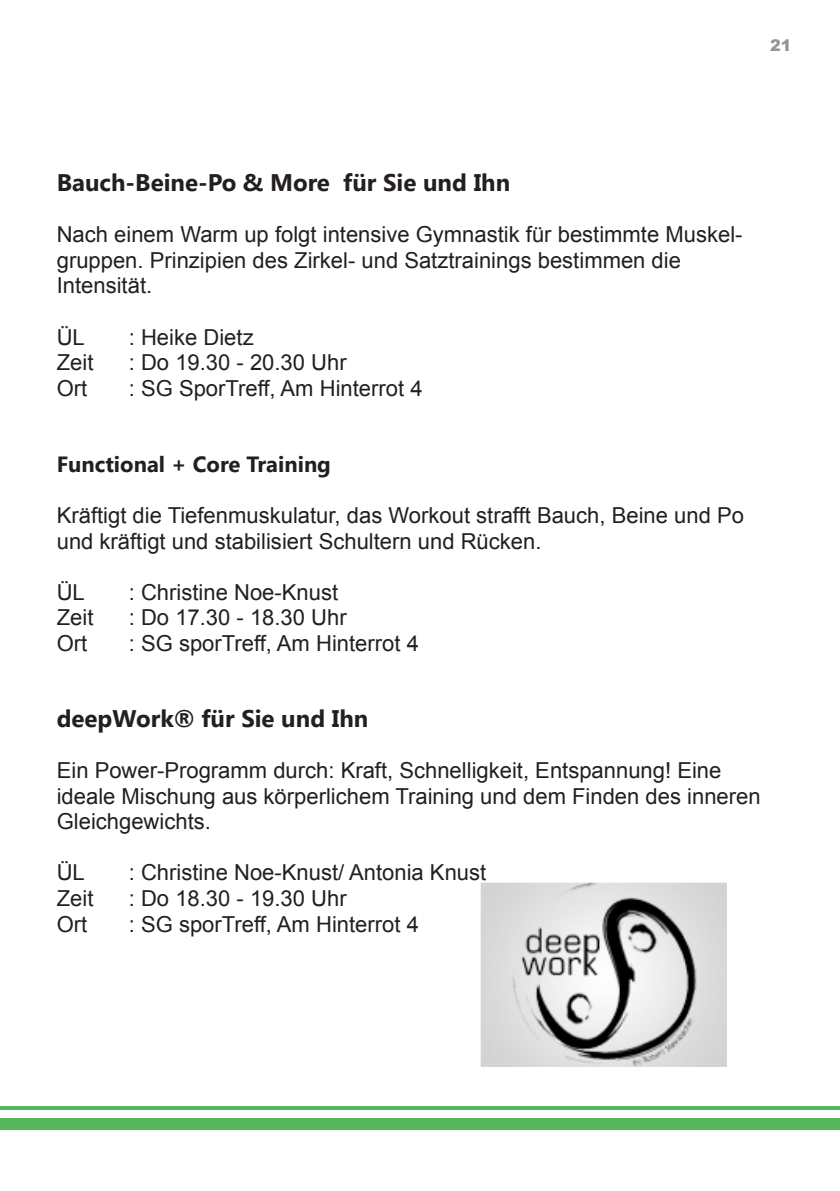
<style>
.page{position:relative;width:840px;height:1191px;background:#fff}
.page>*{position:absolute;margin:0;border:0;box-sizing:border-box;transform-origin:0 0}
.Subhead_2__Fließtext{font:700 24px "Lao UI";color:#231f20}
.Fließtext{font:22px/25.6px "Arial";color:#231f20}
.Subhead_2__Fließtext-2{font:700 22px "Lao UI";color:#231f20}
.t1{font:900 16px "Arial";color:#939598}
</style>
<div class="page">
<hr style="left:0;top:1106px;width:839px;height:4px;background:#55b75d">
<div style="left:0;top:1118px;width:839px;height:12px;background:#55b75d"></div>
<img style="left:480px;top:882px;width:246px;height:184px">
<p class="t1" style="left:769px;top:34px;width:23px">21</p>
<p class="Subhead_2__Fließtext" style="left:57px;top:167px;width:455px">Bauch-Beine-Po &amp; More für Sie und Ihn</p>
<p class="Fließtext" style="left:57px;top:222px;width:687px">Nach einem Warm up folgt intensive Gymnastik für bestimmte Muskel&shy;gruppen. Prinzipien des Zirkel- und Satztrainings bestimmen die</p>
<p class="Fließtext" style="left:57px;top:273px;width:97px">Intensität.</p>
<p class="Fließtext" style="left:57px;top:324px;width:30px">ÜL</p>
<p class="Fließtext" style="left:129px;top:324px;width:126px">: Heike Dietz</p>
<p class="Fließtext" style="left:57px;top:349px;width:38px">Zeit</p>
<p class="Fließtext" style="left:129px;top:349px;width:219px">: Do 19.30 - 20.30 Uhr</p>
<p class="Fließtext" style="left:57px;top:375px;width:32px">Ort</p>
<p class="Fließtext" style="left:129px;top:375px;width:295px">: SG SporTreff, Am Hinterrot 4</p>
<p class="Subhead_2__Fließtext-2" style="left:57px;top:449px;width:275px">Functional + Core Training</p>
<p class="Fließtext" style="left:57px;top:502px;width:688px">Kräftigt die Tiefenmuskulatur, das Workout strafft Bauch, Beine und Po und kräftigt und stabilisiert Schultern und Rücken.</p>
<p class="Fließtext" style="left:57px;top:579px;width:30px">ÜL</p>
<p class="Fließtext" style="left:129px;top:579px;width:211px">: Christine Noe-Knust</p>
<p class="Fließtext" style="left:57px;top:604px;width:38px">Zeit</p>
<p class="Fließtext" style="left:129px;top:604px;width:219px">: Do 17.30 - 18.30 Uhr</p>
<p class="Fließtext" style="left:57px;top:630px;width:32px">Ort</p>
<p class="Fließtext" style="left:129px;top:630px;width:291px">: SG sporTreff, Am Hinterrot 4</p>
<p class="Subhead_2__Fließtext" style="left:57px;top:703px;width:313px">deepWork® für Sie und Ihn</p>
<p class="Fließtext" style="left:57px;top:757px;width:705px">Ein Power-Programm durch: Kraft, Schnelligkeit, Entspannung! Eine ideale Mischung aus körperlichem Training und dem Finden des inneren<br>Gleichgewichts.</p>
<p class="Fließtext" style="left:57px;top:859px;width:30px">ÜL</p>
<p class="Fließtext" style="left:129px;top:859px;width:359px">: Christine Noe-Knust/ Antonia Knust</p>
<p class="Fließtext" style="left:57px;top:885px;width:38px">Zeit</p>
<p class="Fließtext" style="left:129px;top:885px;width:219px">: Do 18.30 - 19.30 Uhr</p>
<p class="Fließtext" style="left:57px;top:911px;width:32px">Ort</p>
<p class="Fließtext" style="left:129px;top:911px;width:291px">: SG sporTreff, Am Hinterrot 4</p>
</div>
